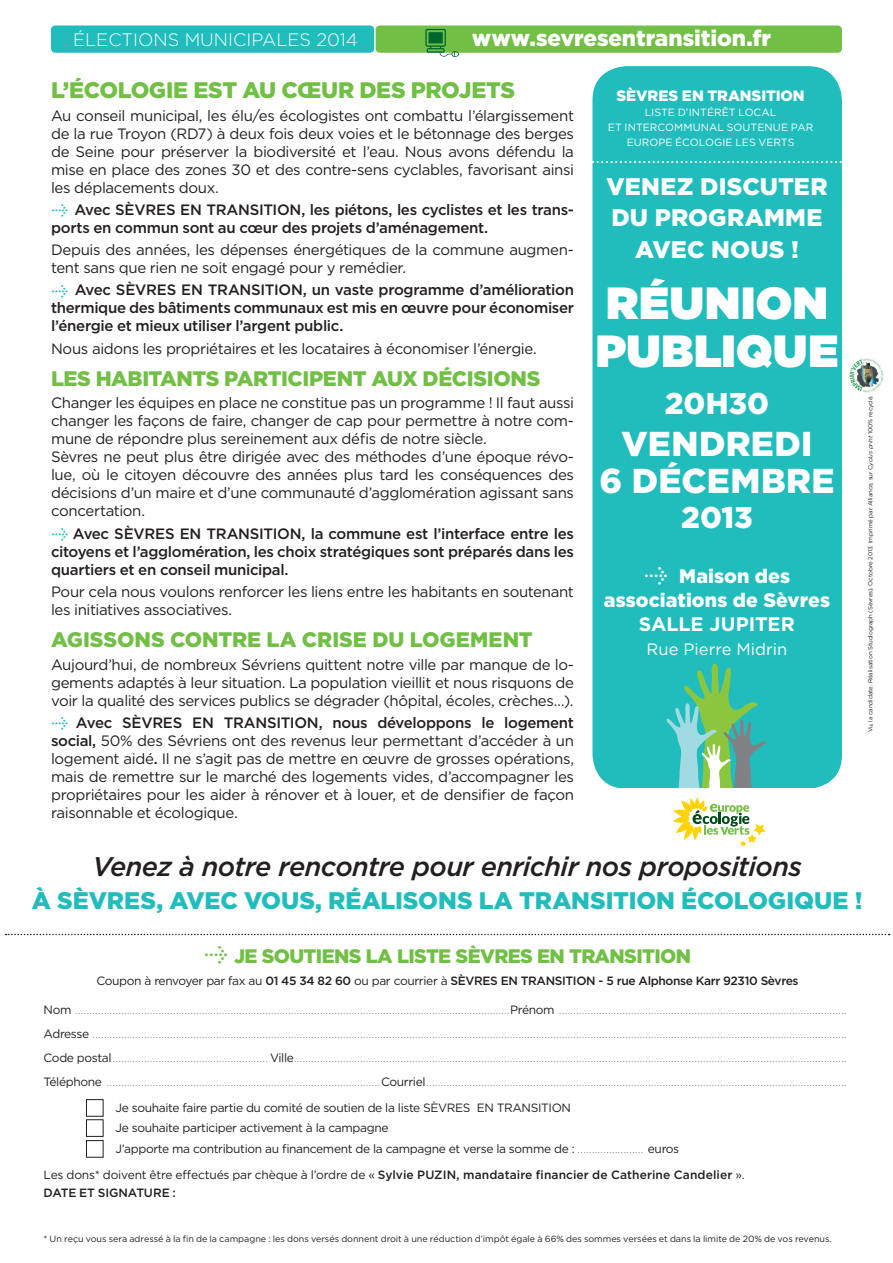
<style>
.page{position:relative;width:893px;height:1263px;background:#fff}
.page>*{position:absolute;margin:0;border:0;box-sizing:border-box;transform-origin:0 0}
.t1{font:900 45px/48px "Gotham";letter-spacing:.015em;color:#fff}
.t2{font:900 34.5px "Gotham";letter-spacing:.01em;color:#fff}
.t3{font:900 30px "Gotham";color:#fff}
.t4{font:italic 500 27px "Gotham";letter-spacing:-.02em;color:#231f20}
.t5{font:900 24px "Gotham";letter-spacing:-.005em;color:#21bdbd}
.t6{font:900 24px/31.5px "Gotham";letter-spacing:.005em;color:#fff;text-align:center}
.Titre_vert{font:900 22.5px "Gotham";letter-spacing:-.02em;color:#71bf44}
.t7{font:900 22.5px "Gotham";letter-spacing:-.005em;color:#fff}
.Titre_vert-2{font:900 21px "Gotham";letter-spacing:-.02em;color:#71bf44}
.TEXTE_courant_tract{font:900 21px "Gotham";color:#71bf44}
.t8{font:900 19.5px "Gotham";letter-spacing:-.03em;color:#71bf44}
.t9{font:900 19.5px "Gotham";letter-spacing:.005em;color:#fff}
.t10{font:700 19.5px "Gotham";letter-spacing:-.005em;color:#fff}
.t11{font:300 18px "Gotham";color:#fff}
.t12{font:16.5px "Gotham";color:#fff}
.TEXTE_courant_tract-2{font:15px/18px "Gotham";letter-spacing:-.025em;color:#231f20;text-align:justify}
.TEXTE_courant_tract-3{font:500 15px/18px "Gotham";letter-spacing:-.02em;color:#231f20;text-align:justify}
.SOUS_TITRE_1_tract{font:900 15px "Gotham";color:#fff}
.t13{font:200 12px "Gotham";color:#231f20}
.t14{font:12px "Gotham";letter-spacing:-.03em;color:#231f20}
.TEXTE_courant_tract-4{font:500 12px "Gotham";letter-spacing:.01em;color:#231f20}
.TEXTE_courant_tract-5{font:500 12px "Gotham";letter-spacing:-.03em;color:#231f20}
.TEXTE_courant_tract-6{font:500 12px "Gotham";letter-spacing:-.01em;color:#231f20}
.SOUS_TITRE_1_tract-2{font:10.5px/15px "Gotham";letter-spacing:.005em;color:#fff;text-align:center}
.TEXTE_courant_tract-7{font:9px "Gotham";letter-spacing:-.005em;color:#231f20}
.TEXTE_PROG{font:6px "Gotham";letter-spacing:-.015em;color:#231f20}
.s1{font-weight:500}
.s2{font-style:italic}
.s3{font-weight:400}
.s4{font-weight:200}
</style>
<div class="page">
<div style="left:592px;top:66px;width:250px;height:723px;background:#21bdbd;border-radius:34px"></div>
<div style="left:376px;top:26px;width:466px;height:27px;background:#71bf44;border-radius:4px"></div>
<svg style="left:425px;top:29px;width:34px;height:28px"></svg>
<div style="left:86px;top:1099px;width:18px;height:17px;border:1px solid #231f20"></div>
<div style="left:86px;top:1119px;width:18px;height:18px;border:1px solid #231f20"></div>
<div style="left:86px;top:1140px;width:18px;height:17px;border:1px solid #231f20"></div>
<svg style="left:6px;top:934px;width:884px;height:1px"></svg>
<div style="left:51px;top:26px;width:323px;height:27px;background:#21bdbd;border-radius:4px"></div>
<svg style="left:673px;top:797px;width:93px;height:50px"></svg>
<svg style="left:592px;top:161px;width:250px;height:2px"></svg>
<svg style="left:666px;top:663px;width:101px;height:126px"></svg>
<img style="left:849px;top:358px;width:34px;height:34px">
<p class="t11" style="left:73px;top:29px;width:286px">ÉLECTIONS MUNICIPALES 2014</p>
<p class="t7" style="left:472px;top:25px;width:301px">www.sevresentransition.fr</p>
<p class="Titre_vert" style="left:51px;top:77px;width:466px">L’ÉCOLOGIE EST AU CŒUR DES PROJETS</p>
<p class="TEXTE_courant_tract-2" style="left:51px;top:106px;width:525px">Au conseil municipal, les élu/es écologistes ont combattu l’élargissement de la rue Troyon (RD7) à deux fois deux voies et le bétonnage des berges de Seine pour préserver la biodiversité et l’eau. Nous avons défendu la mise en place des zones 30 et des contre-sens cyclables, favorisant ainsi les déplacements doux.</p>
<p class="TEXTE_courant_tract-3" style="left:51px;top:200px;width:524px;text-indent:23px">Avec SÈVRES EN TRANSITION, les piétons, les cyclistes et les trans&shy;ports en commun sont au cœur des projets d’aménagement.</p>
<p class="TEXTE_courant_tract-2" style="left:51px;top:241px;width:524px">Depuis des années, les dépenses énergétiques de la commune augmen&shy;tent sans que rien ne soit engagé pour y remédier.</p>
<p class="TEXTE_courant_tract-3" style="left:51px;top:281px;width:525px;text-indent:24px">Avec SÈVRES EN TRANSITION, un vaste programme d’amélioration thermique des bâtiments communaux est mis en œuvre pour économiser l’énergie et mieux utiliser l’argent public.</p>
<p class="TEXTE_courant_tract-2" style="left:51px;top:339px;width:487px">Nous aidons les propriétaires et les locataires à économiser l’énergie.</p>
<p class="Titre_vert-2" style="left:51px;top:366px;width:491px">LES HABITANTS PARTICIPENT AUX DÉCISIONS</p>
<p class="TEXTE_courant_tract-2" style="left:51px;top:394px;width:525px">Changer les équipes en place ne constitue pas un programme ! Il faut aussi changer les façons de faire, changer de cap pour permettre à notre com&shy;mune de répondre plus sereinement aux défis de notre siècle.</p>
<p class="TEXTE_courant_tract-2" style="left:51px;top:448px;width:524px">Sèvres ne peut plus être dirigée avec des méthodes d’une époque révo&shy;lue, où le citoyen découvre des années plus tard les conséquences des décisions d’un maire et d’une communauté d’agglomération agissant sans concertation.</p>
<p class="TEXTE_courant_tract-3" style="left:51px;top:524px;width:525px;text-indent:22px">Avec SÈVRES EN TRANSITION, la commune est l’interface entre les citoyens et l’agglomération, les choix stratégiques sont préparés dans les quartiers et en conseil municipal.</p>
<p class="TEXTE_courant_tract-2" style="left:51px;top:582px;width:524px">Pour cela nous voulons renforcer les liens entre les habitants en soutenant les initiatives associatives.</p>
<p class="TEXTE_courant_tract" style="left:51px;top:627px;width:483px">AGISSONS CONTRE LA CRISE DU LOGEMENT</p>
<p class="TEXTE_courant_tract-2" style="left:51px;top:655px;width:524px">Aujourd’hui, de nombreux Sévriens quittent notre ville par manque de lo&shy;gements adaptés à leur situation. La population vieillit et nous risquons de voir la qualité des services publics se dégrader (hôpital, écoles, crèches…).</p>
<p class="TEXTE_courant_tract-2" style="left:51px;top:713px;width:524px;text-indent:25px"><span class="s1">Avec SÈVRES EN TRANSITION, nous développons le logement social,</span> 50% des Sévriens ont des revenus leur permettant d’accéder à un logement aidé<span class="s1">.</span> Il ne s’agit pas de mettre en œuvre de grosses opérations, mais de remettre sur le marché des logements vides, d’accompagner les propriétaires pour les aider à rénover et à louer, et de densifier de façon raisonnable et écologique.</p>
<p class="t4" style="left:92px;top:850px;width:711px">Venez à notre rencontre pour enrichir nos propositions</p>
<p class="t5" style="left:32px;top:886px;width:832px">À SÈVRES, AVEC VOUS, RÉALISONS LA TRANSITION ÉCOLOGIQUE !</p>
<p class="SOUS_TITRE_1_tract" style="left:616px;top:87px;width:190px">SÈVRES EN TRANSITION</p>
<p class="SOUS_TITRE_1_tract-2" style="left:608px;top:105px;width:207px">LISTE D’INTÉRÊT LOCAL<br>ET INTERCOMMUNAL SOUTENUE PAR<br>EUROPE ÉCOLOGIE LES VERTS</p>
<p class="t6" style="left:606px;top:170px;width:223px">VENEZ DISCUTER<br>DU PROGRAMME<br>AVEC NOUS !</p>
<p class="t1" style="left:596px;top:278px;width:244px">RÉUNION<br>PUBLIQUE</p>
<p class="t3" style="left:665px;top:385px;width:106px">20H30</p>
<p class="t2" style="left:621px;top:423px;width:192px">VENDREDI</p>
<p class="t2" style="left:599px;top:460px;width:237px">6 DÉCEMBRE</p>
<p class="t3" style="left:681px;top:499px;width:73px">2013</p>
<p class="TEXTE_PROG" style="left:867px;top:732px;width:339px;rotate:-90deg">Vu, la candidate. Réalisation Studiograph (Sèvres). Octobre 2013. Imprimé par Alliance, sur <span class="s2">Cyclus print</span> 100% recyclé.</p>
<p class="t9" style="left:679px;top:564px;width:112px">Maison des</p>
<p class="t9" style="left:604px;top:588px;width:228px">associations de Sèvres</p>
<p class="t10" style="left:639px;top:612px;width:158px">SALLE JUPITER</p>
<p class="t12" style="left:647px;top:639px;width:142px">Rue Pierre Midrin</p>
<p class="t8" style="left:234px;top:944px;width:459px">JE SOUTIENS LA LISTE SÈVRES EN TRANSITION</p>
<p class="TEXTE_courant_tract-5" style="left:96px;top:974px;width:704px"><span class="s3">Coupon à renvoyer par fax au</span> 01 45 34 82 60 <span class="s3">ou par courrier à</span> SÈVRES EN TRANSITION - 5 rue Alphonse Karr 92310 Sèvres</p>
<p class="t13" style="left:44px;top:1002px;width:804px"><span class="s3">Nom</span> .......................................................................................................................................................<span class="s3">Prénom</span> ....................................................................................................</p>
<p class="t13" style="left:44px;top:1026px;width:804px"><span class="s3">Adresse</span> ......................................................................................................................................................................................................................................................................</p>
<p class="t13" style="left:44px;top:1050px;width:804px"><span class="s3">Code postal</span>...................................................... <span class="s3">Ville</span>................................................................................................................................................................................................</p>
<p class="t13" style="left:44px;top:1074px;width:804px"><span class="s3">Téléphone</span> ...............................................................................................<span class="s3">Courriel</span>..................................................................................................................................................</p>
<p class="t14" style="left:116px;top:1101px;width:457px">Je souhaite faire partie du comité de soutien de la liste SÈVRES EN TRANSITION</p>
<p class="t14" style="left:116px;top:1121px;width:274px">Je souhaite participer activement à la campagne</p>
<p class="t14" style="left:116px;top:1141px;width:565px">J’apporte ma contribution au financement de la campagne et verse la somme de : <span class="s4">.......................</span> euros</p>
<p class="TEXTE_courant_tract-4" style="left:44px;top:1167px;width:703px"><span class="s3">Les dons* doivent être effectués par chèque à l’ordre de «</span> Sylvie PUZIN, mandataire financier de Catherine Candelier <span class="s3">».</span></p>
<p class="TEXTE_courant_tract-6" style="left:44px;top:1185px;width:134px">DATE ET SIGNATURE :</p>
<p class="TEXTE_courant_tract-7" style="left:44px;top:1233px;width:790px">* Un reçu vous sera adressé à la fin de la campagne : les dons versés donnent droit à une réduction d’impôt égale à 66% des sommes versées et dans la limite de 20% de vos revenus.</p>
</div>
